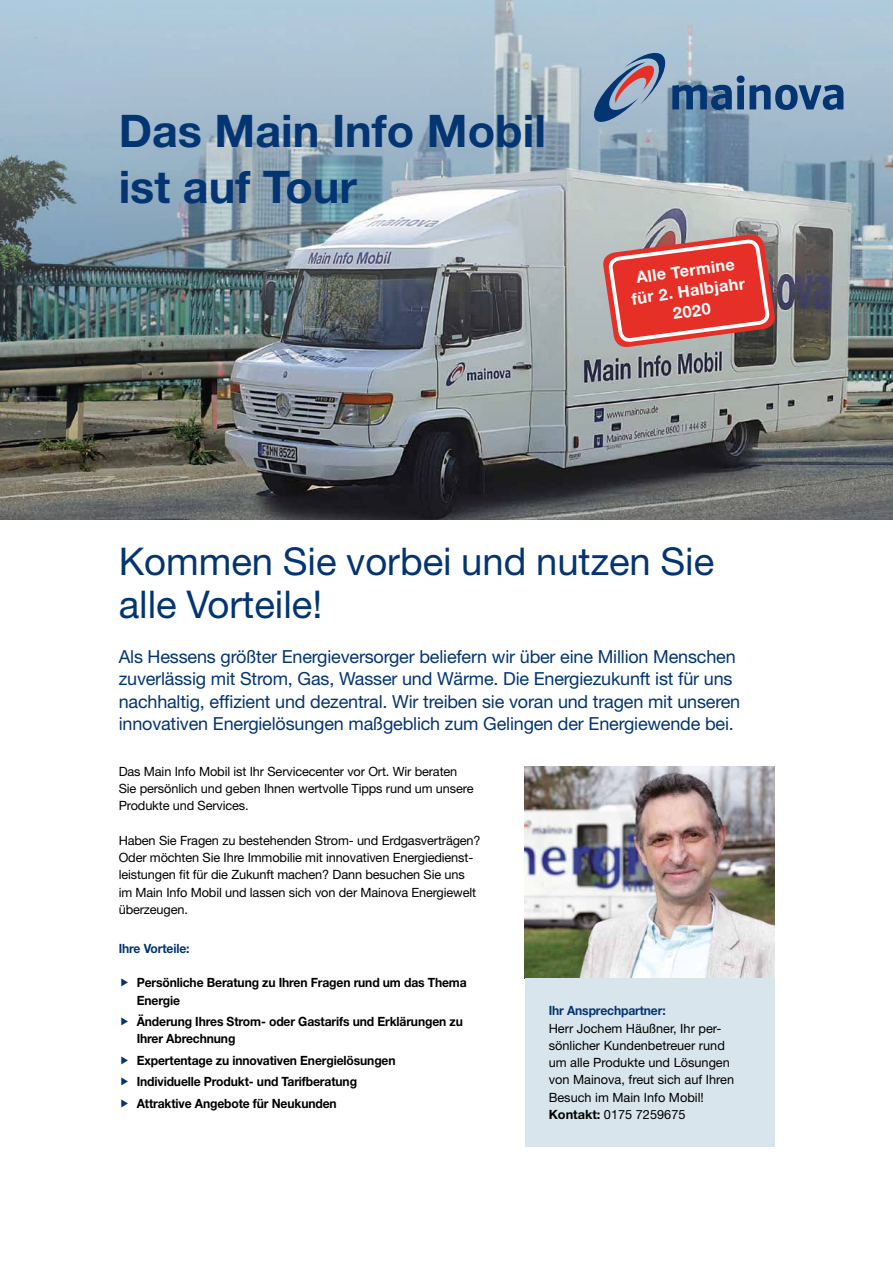
<style>
.page{position:relative;width:893px;height:1263px;background:#fff}
.page>*{position:absolute;margin:0;border:0;box-sizing:border-box;transform-origin:0 0}
.t1{font:700 45px/55.5px "Helvetica Neue LT Pro";color:#033572}
.t2{font:38.25px/42.8px "Helvetica Neue LT Pro";color:#033572}
.t3{font:18px/22.5px "Helvetica Neue LT Pro";letter-spacing:-.01em;color:#033572}
.t4{font:700 16.35px/20.4px "Helvetica Neue LT Pro";color:#fff;text-align:center}
.t5{font:12.75px/17.2px "Helvetica Neue LT Pro";letter-spacing:-.01em;color:#000}
.t6{font:700 12.75px/17.2px "Helvetica Neue LT Pro";letter-spacing:-.01em;color:#000;scale:.95 1}
.t7{font:700 12.75px "Helvetica Neue LT Pro";letter-spacing:-.01em;color:#033572;scale:.95 1}
.s1{font-weight:700}
</style>
<div class="page">
<img style="left:0;top:0;width:893px;height:520px">
<img style="left:525px;top:767px;width:249px;height:211px">
<div style="left:525px;top:978px;width:249px;height:168px;background:#d9e5ec"></div>
<svg style="left:594px;top:53px;width:249px;height:69px;background:#839cb5"></svg>
<svg style="left:602px;top:199px;width:174px;height:184px;background:#c27672"></svg>
<h1 class="t1" style="left:119px;top:102px;width:429px">Das Main Info Mobil ist auf Tour</h1>
<p class="t4" style="left:627px;top:268px;width:116px;rotate:-8deg">Alle Termine für 2. Halbjahr<br>2020</p>
<h2 class="t2" style="left:119px;top:539px;width:597px">Kommen Sie vorbei und nutzen Sie alle Vorteile!</h2>
<p class="t3" style="left:119px;top:644px;width:623px">Als Hessens größter Energieversorger beliefern wir über eine Million Menschen zuverlässig mit Strom, Gas, Wasser und Wärme. Die Energiezukunft ist für uns nachhaltig, effizient und dezentral. Wir treiben sie voran und tragen mit unseren innovativen Energielösungen maßgeblich zum Gelingen der Energiewende bei.</p>
<p class="t5" style="left:119px;top:762px;width:356px">Das Main Info Mobil ist Ihr Servicecenter vor Ort. Wir beraten<br>Sie persönlich und geben Ihnen wertvolle Tipps rund um unsere<br>Produkte und Services.</p>
<p class="t5" style="left:119px;top:831px;width:363px">Haben Sie Fragen zu bestehenden Strom- und Erdgasverträgen?<br>Oder möchten Sie Ihre Immobilie mit innovativen Energiedienst&shy;leistungen fit für die Zukunft machen? Dann besuchen Sie uns im Main Info Mobil und lassen sich von der Mainova Energiewelt überzeugen.</p>
<p class="t7" style="left:119px;top:940px;width:76px">Ihre Vorteile:</p>
<p class="t6" style="left:137px;top:974px;width:349px">Persönliche Beratung zu Ihren Fragen rund um das Thema<br>Energie</p>
<p class="t6" style="left:137px;top:1012px;width:345px">Änderung Ihres Strom- oder Gastarifs und Erklärungen zu<br>Ihrer Abrechnung</p>
<p class="t6" style="left:137px;top:1049px;width:274px;line-height:21.5px">Expertentage zu innovativen Energielösungen<br>Individuelle Produkt- und Tarifberatung<br>Attraktive Angebote für Neukunden</p>
<p class="t7" style="left:549px;top:1003px;width:125px">Ihr Ansprechpartner:</p>
<p class="t5" style="left:549px;top:1019px;width:187px">Herr Jochem Häußner, Ihr per&shy;sönlicher Kundenbetreuer rund um alle Produkte und Lösungen von Mainova, freut sich auf Ihren<br>Besuch im Main Info Mobil!<br><span class="s1">Kontakt:</span> 0175 7259675</p>
</div>
